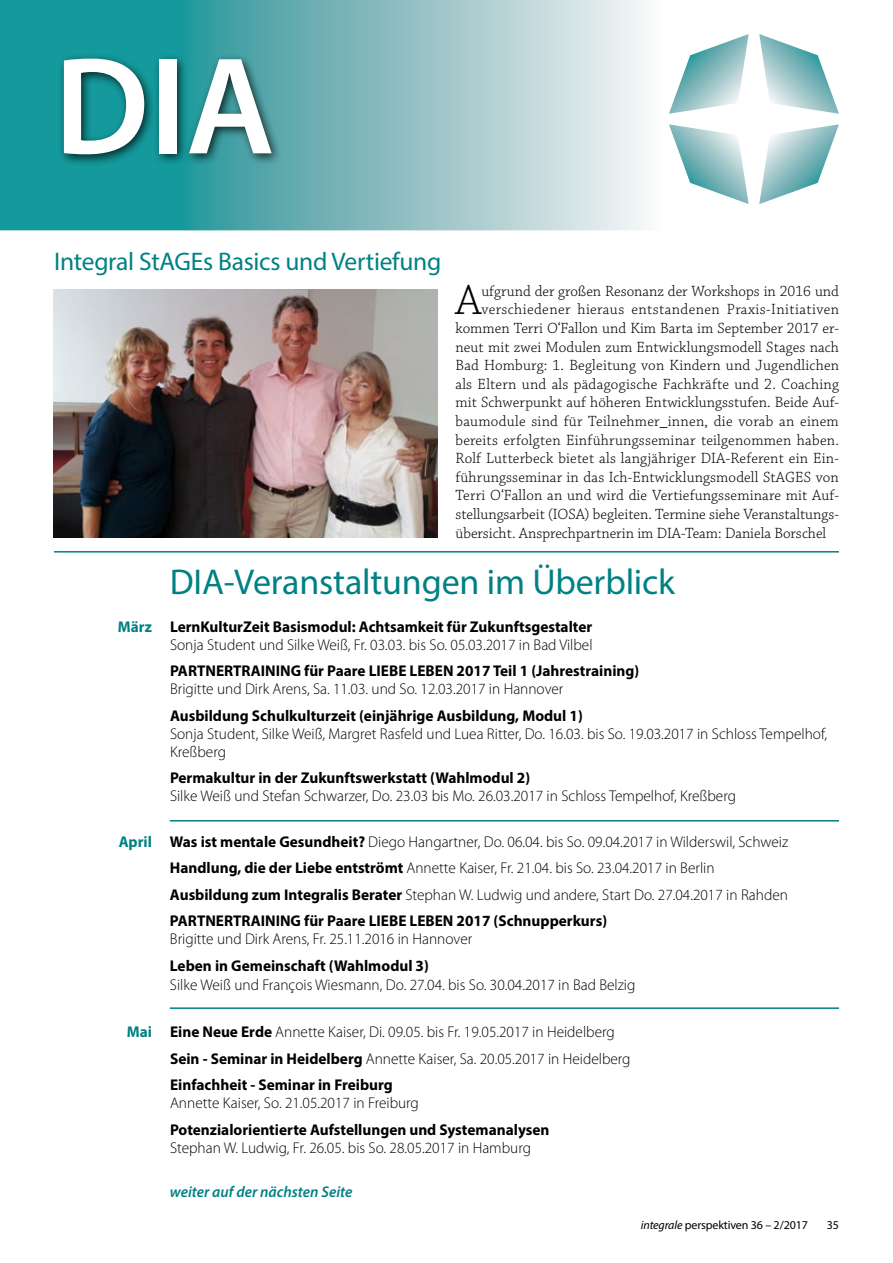
<style>
.page{position:relative;width:893px;height:1263px;background:#fff}
.page>*{position:absolute;margin:0;border:0;box-sizing:border-box;transform-origin:0 0}
.headline_1_weiss{font:600 139.5px "Myriad Pro";color:#fff}
.Fliesstext_Start{font:300 44.25px "Chaparral Pro";color:#000}
.Paragraph_Style_1{font:36px "Myriad Pro";letter-spacing:-.005em;color:#008184}
.Paragraph_Style_1-2{font:25.5px "Myriad Pro";letter-spacing:-.01em;color:#008184}
.Fliesstext_Einzug{font:300 15.6px/18px "Myriad Pro";color:#000}
.Fliesstext_Start-2{font:300 15.6px "Chaparral Pro";letter-spacing:.01em;color:#000}
.Fliesstext_Einzug-2{font:700 15.6px/18px "Myriad Pro";color:#000}
.Fliesstext_Start-3{font:300 15.6px "Chaparral Pro";letter-spacing:.03em;color:#000}
.Fliesstext_Einzug-3{font:italic 600 15.6px "Myriad Pro";color:#008184}
.Fliesstext_Einzug-4{font:700 15.6px "Myriad Pro";color:#008184}
.t1{font:12px "Myriad Pro";letter-spacing:-.01em;color:#000}
.s1{font-weight:700}
.s2{font-weight:300}
.s3{font-style:italic}
</style>
<div class="page">
<svg style="left:0;top:0;width:646px;height:230px;background:#7ebdc0"></svg>
<div style="left:57px;top:53px;width:226px;height:114px;background:#000;opacity:.75"></div>
<hr style="left:54px;top:551px;width:785px;height:1px;background:#008184">
<hr style="left:170px;top:820px;width:669px;height:1px;background:#008184">
<hr style="left:170px;top:1007px;width:669px;height:2px;background:#008184">
<svg style="left:669px;top:124px;width:80px;height:80px"></svg>
<svg style="left:759px;top:124px;width:80px;height:80px"></svg>
<svg style="left:669px;top:34px;width:80px;height:80px"></svg>
<svg style="left:759px;top:34px;width:80px;height:80px"></svg>
<img style="left:54px;top:289px;width:383px;height:249px">
<p class="headline_1_weiss" style="left:54px;top:18px;width:222px">DIA</p>
<p class="Paragraph_Style_1-2" style="left:54px;top:245px;width:389px">Integral StAGEs Basics und Vertiefung</p>
<p class="Fliesstext_Start" style="left:455px;top:276px;width:27px">A</p>
<p class="Fliesstext_Start-2" style="left:481px;top:282px;width:359px">ufgrund der großen Resonanz der Workshops in 2016 und</p>
<p class="Fliesstext_Start-3" style="left:481px;top:301px;width:359px">verschiedener hieraus entstandenen Praxis-Initiativen</p>
<p class="Fliesstext_Start-2" style="left:455px;top:320px;width:385px">kommen Terri O‘Fallon und Kim Barta im September 2017 er-</p>
<p class="Fliesstext_Start-2" style="left:455px;top:338px;width:385px">neut mit zwei Modulen zum Entwicklungsmodell Stages nach</p>
<p class="Fliesstext_Start-2" style="left:455px;top:357px;width:385px">Bad Homburg: 1. Begleitung von Kindern und Jugendlichen</p>
<p class="Fliesstext_Start-2" style="left:455px;top:375px;width:385px">als Eltern und als pädagogische Fachkräfte und 2. Coaching</p>
<p class="Fliesstext_Start-2" style="left:455px;top:394px;width:385px">mit Schwerpunkt auf höheren Entwicklungsstufen. Beide Auf-</p>
<p class="Fliesstext_Start-2" style="left:455px;top:413px;width:385px">baumodule sind für Teilnehmer_innen, die vorab an einem</p>
<p class="Fliesstext_Start-2" style="left:455px;top:431px;width:385px">bereits erfolgten Einführungsseminar teilgenommen haben.</p>
<p class="Fliesstext_Start-2" style="left:455px;top:450px;width:385px">Rolf Lutterbeck bietet als langjähriger DIA-Referent ein Ein-</p>
<p class="Fliesstext_Start-2" style="left:455px;top:468px;width:385px">führungsseminar in das Ich-Entwicklungsmodell StAGES von</p>
<p class="Fliesstext_Start-2" style="left:455px;top:487px;width:385px">Terri O‘Fallon an und wird die Vertiefungsseminare mit Auf-</p>
<p class="Fliesstext_Start-2" style="left:455px;top:506px;width:385px">stellungsarbeit (IOSA) begleiten. Termine siehe Veranstaltungs-</p>
<p class="Fliesstext_Start-2" style="left:455px;top:524px;width:372px">übersicht. Ansprechpartnerin im DIA-Team: Daniela Borschel</p>
<p class="Paragraph_Style_1" style="left:170px;top:560px;width:507px">DIA-Veranstaltungen im Überblick</p>
<p class="Fliesstext_Einzug-4" style="left:118px;top:616px;width:36px">März</p>
<p class="Fliesstext_Einzug" style="left:170px;top:617px;width:424px"><span class="s1">LernKulturZeit Basismodul: Achtsamkeit für Zukunftsgestalter<br></span>Sonja Student und Silke Weiß, Fr. 03.03. bis So. 05.03.2017 in Bad Vilbel</p>
<p class="Fliesstext_Einzug-2" style="left:170px;top:661px;width:471px">PARTNERTRAINING für Paare LIEBE LEBEN 2017 Teil 1 (Jahrestraining)<br><span class="s2">Brigitte und Dirk Arens, Sa. 11.03. und So. 12.03.2017 in Hannover</span></p>
<p class="Fliesstext_Einzug" style="left:170px;top:706px;width:659px"><span class="s1">Ausbildung Schulkulturzeit (einjährige Ausbildung, Modul 1)<br></span>Sonja Student, Silke Weiß, Margret Rasfeld und Luea Ritter, Do. 16.03. bis So. 19.03.2017 in Schloss Tempelhof,<br>Kreßberg</p>
<p class="Fliesstext_Einzug" style="left:170px;top:769px;width:568px"><span class="s1">Permakultur in der Zukunftswerkstatt (Wahlmodul 2)<br></span>Silke Weiß und Stefan Schwarzer, Do. 23.03 bis Mo. 26.03.2017 in Schloss Tempelhof, Kreßberg</p>
<p class="Fliesstext_Einzug-4" style="left:119px;top:831px;width:35px">April</p>
<p class="Fliesstext_Einzug" style="left:170px;top:832px;width:620px"><span class="s1">Was ist mentale Gesundheit?</span> Diego Hangartner, Do. 06.04. bis So. 09.04.2017 in Wilderswil, Schweiz</p>
<p class="Fliesstext_Einzug" style="left:170px;top:859px;width:546px"><span class="s1">Handlung, die der Liebe entströmt</span> Annette Kaiser, Fr. 21.04. bis So. 23.04.2017 in Berlin</p>
<p class="Fliesstext_Einzug" style="left:170px;top:885px;width:619px"><span class="s1">Ausbildung zum Integralis Berater</span> Stephan W. Ludwig und andere, Start Do. 27.04.2017 in Rahden</p>
<p class="Fliesstext_Einzug-2" style="left:170px;top:911px;width:439px">PARTNERTRAINING für Paare LIEBE LEBEN 2017 (Schnupperkurs)<br><span class="s2">Brigitte und Dirk Arens, Fr. 25.11.2016 in Hannover</span></p>
<p class="Fliesstext_Einzug" style="left:170px;top:957px;width:467px;line-height:18.6px"><span class="s1">Leben in Gemeinschaft (Wahlmodul 3)<br></span>Silke Weiß und François Wiesmann, Do. 27.04. bis So. 30.04.2017 in Bad Belzig</p>
<p class="Fliesstext_Einzug-4" style="left:127px;top:1021px;width:27px">Mai</p>
<p class="Fliesstext_Einzug" style="left:170px;top:1023px;width:446px"><span class="s1">Eine Neue Erde</span> Annette Kaiser, Di. 09.05. bis Fr. 19.05.2017 in Heidelberg</p>
<p class="Fliesstext_Einzug" style="left:170px;top:1049px;width:462px"><span class="s1">Sein - Seminar in Heidelberg</span> Annette Kaiser, Sa. 20.05.2017 in Heidelberg</p>
<p class="Fliesstext_Einzug" style="left:170px;top:1076px;width:250px"><span class="s1">Einfachheit - Seminar in Freiburg<br></span>Annette Kaiser, So. 21.05.2017 in Freiburg</p>
<p class="Fliesstext_Einzug-2" style="left:170px;top:1120px;width:381px">Potenzialorientierte Aufstellungen und Systemanalysen<br><span class="s2">Stephan W. Ludwig, Fr. 26.05. bis So. 28.05.2017 in Hamburg</span></p>
<p class="Fliesstext_Einzug-3" style="left:170px;top:1181px;width:184px">weiter auf der nächsten Seite</p>
<p class="t1" style="left:641px;top:1217px;width:169px"><span class="s3">integrale</span> perspektiven 36 – 2/2017</p>
<p class="t1" style="left:827px;top:1217px;width:14px">35</p>
</div>
